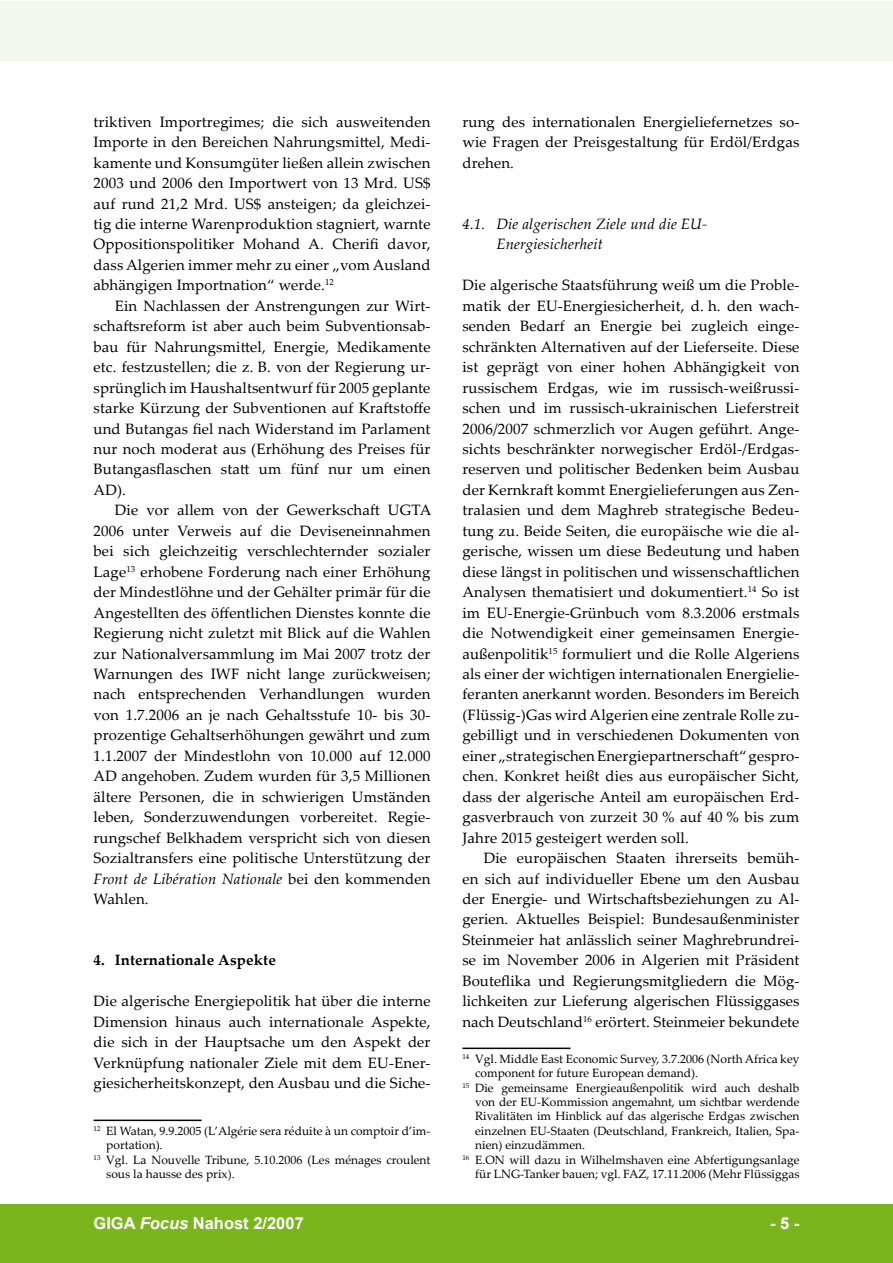
<style>
.page{position:relative;width:893px;height:1263px;background:#fff}
.page>*{position:absolute;margin:0;border:0;box-sizing:border-box;transform-origin:0 0}
.t1{font:700 16.5px "Arial";color:#fff}
.t2{font:15px/20.4px "Palatino Linotype";letter-spacing:.01em;color:#000;text-align:justify}
.t3{font:italic 15px/20.4px "Palatino Linotype";letter-spacing:.01em;color:#000}
.t4{font:700 15px "Palatino Linotype";letter-spacing:.01em;color:#000}
.t5{font:12px "Palatino Linotype";color:#000}
.s1{font-style:italic}
</style>
<div class="page">
<div style="left:0;top:1204px;width:893px;height:59px;background:#7ab51d"></div>
<div style="left:0;top:1px;width:893px;height:59px;background:#f4f8ec"></div>
<hr style="left:94px;top:1119px;width:108px;height:2px;background:#000">
<hr style="left:462px;top:1047px;width:108px;height:2px;background:#000">
<p class="t2" style="left:94px;top:111px;width:339px">triktiven Importregimes; die sich ausweitenden Importe in den Bereichen Nahrungsmittel, Medi&shy;kamente und Konsumgüter ließen allein zwischen 2003 und 2006 den Importwert von 13 Mrd. US$ auf rund 21,2 Mrd. US$ ansteigen; da gleichzei&shy;tig die interne Warenproduktion stagniert, warnte Oppositionspolitiker Mohand A. Cherifi davor, dass Algerien immer mehr zu einer „vom Ausland abhängigen Importnation“ werde.<sup>12</sup></p>
<p class="t2" style="left:94px;top:295px;width:338px;text-indent:21px">Ein Nachlassen der Anstrengungen zur Wirt&shy;schaftsreform ist aber auch beim Subventionsab&shy;bau für Nahrungsmittel, Energie, Medikamente etc. festzustellen; die z. B. von der Regierung ur&shy;sprünglich im Haushaltsentwurf für 2005 geplante starke Kürzung der Subventionen auf Kraftstoffe und Butangas fiel nach Widerstand im Parlament nur noch moderat aus (Erhöhung des Preises für Butangasflaschen statt um fünf nur um einen AD).</p>
<p class="t2" style="left:94px;top:499px;width:339px;text-indent:21px">Die vor allem von der Gewerkschaft UGTA 2006 unter Verweis auf die Deviseneinnahmen bei sich gleichzeitig verschlechternder sozialer Lage<sup>13</sup> erhobene Forderung nach einer Erhöhung der Mindestlöhne und der Gehälter primär für die Angestellten des öffentlichen Dienstes konnte die Regierung nicht zuletzt mit Blick auf die Wahlen zur Nationalversammlung im Mai 2007 trotz der Warnungen des IWF nicht lange zurückweisen; nach entsprechenden Verhandlungen wurden von 1.7.2006 an je nach Gehaltsstufe 10- bis 30- prozentige Gehaltserhöhungen gewährt und zum 1.1.2007 der Mindestlohn von 10.000 auf 12.000<br>AD angehoben. Zudem wurden für 3,5 Millionen ältere Personen, die in schwierigen Umständen leben, Sonderzuwendungen vorbereitet. Regie&shy;rungschef Belkhadem verspricht sich von diesen Sozialtransfers eine politische Unterstützung der <span class="s1">Front de Libération Nationale</span> bei den kommenden Wahlen.</p>
<p class="t4" style="left:94px;top:950px;width:184px">4. Internationale Aspekte</p>
<p class="t2" style="left:94px;top:990px;width:339px">Die algerische Energiepolitik hat über die interne Dimension hinaus auch internationale Aspekte, die sich in der Hauptsache um den Aspekt der Verknüpfung nationaler Ziele mit dem EU-Ener&shy;giesicherheitskonzept, den Ausbau und die Siche-</p>
<p class="t5" style="left:94px;top:1122px;width:338px"><sup>12</sup> El Watan, 9.9.2005 (L’Algérie sera réduite à un comptoir d’im-</p>
<p class="t5" style="left:106px;top:1136px;width:58px">portation).</p>
<p class="t5" style="left:94px;top:1151px;width:338px"><sup>13</sup> Vgl. La Nouvelle Tribune, 5.10.2006 (Les ménages croulent</p>
<p class="t5" style="left:106px;top:1165px;width:130px">sous la hausse des prix).</p>
<p class="t2" style="left:462px;top:111px;width:338px">rung des internationalen Energieliefernetzes so&shy;wie Fragen der Preisgestaltung für Erdöl/Erdgas drehen.</p>
<p class="t3" style="left:496px;top:213px;width:212px;text-indent:-34px">4.1. Die algerischen Ziele und die EU-<br>Energiesicherheit</p>
<p class="t2" style="left:462px;top:274px;width:339px">Die algerische Staatsführung weiß um die Proble&shy;matik der EU-Energiesicherheit, d. h. den wach&shy;senden Bedarf an Energie bei zugleich einge&shy;schränkten Alternativen auf der Lieferseite. Diese ist geprägt von einer hohen Abhängigkeit von russischem Erdgas, wie im russisch-weißrussi&shy;schen und im russisch-ukrainischen Lieferstreit 2006/2007 schmerzlich vor Augen geführt. Ange&shy;sichts beschränkter norwegischer Erdöl-/Erdgas&shy;reserven und politischer Bedenken beim Ausbau der Kernkraft kommt Energielieferungen aus Zen&shy;tralasien und dem Maghreb strategische Bedeu&shy;tung zu. Beide Seiten, die europäische wie die al&shy;gerische, wissen um diese Bedeutung und haben diese längst in politischen und wissenschaftlichen Analysen thematisiert und dokumentiert.<sup>14</sup> So ist im EU-Energie-Grünbuch vom 8.3.2006 erstmals die Notwendigkeit einer gemeinsamen Energie&shy;außenpolitik<sup>15</sup> formuliert und die Rolle Algeriens als einer der wichtigen internationalen Energielie&shy;feranten anerkannt worden. Besonders im Bereich (Flüssig-)Gas wird Algerien eine zentrale Rolle zu&shy;gebilligt und in verschiedenen Dokumenten von einer „strategischen Energiepartnerschaft“ gespro&shy;chen. Konkret heißt dies aus europäischer Sicht, dass der algerische Anteil am europäischen Erd&shy;gasverbrauch von zurzeit 30 % auf 40 % bis zum Jahre 2015 gesteigert werden soll.</p>
<p class="t2" style="left:462px;top:847px;width:338px;text-indent:21px">Die europäischen Staaten ihrerseits bemüh&shy;en sich auf individueller Ebene um den Ausbau der Energie- und Wirtschaftsbeziehungen zu Al&shy;gerien. Aktuelles Beispiel: Bundesaußenminister Steinmeier hat anlässlich seiner Maghrebrundrei&shy;se im November 2006 in Algerien mit Präsident Bouteflika und Regierungsmitgliedern die Mög&shy;lichkeiten zur Lieferung algerischen Flüssiggases nach Deutschland<sup>16</sup> erörtert. Steinmeier bekundete</p>
<p class="t5" style="left:462px;top:1050px;width:338px"><sup>14</sup> Vgl. Middle East Economic Survey, 3.7.2006 (North Africa key</p>
<p class="t5" style="left:475px;top:1064px;width:224px">component for future European demand).</p>
<p class="t5" style="left:462px;top:1079px;width:338px"><sup>15</sup> Die gemeinsame Energieaußenpolitik wird auch deshalb</p>
<p class="t5" style="left:475px;top:1093px;width:326px">von der EU-Kommission angemahnt, um sichtbar werdende</p>
<p class="t5" style="left:475px;top:1108px;width:326px">Rivalitäten im Hinblick auf das algerische Erdgas zwischen</p>
<p class="t5" style="left:475px;top:1122px;width:326px">einzelnen EU-Staaten (Deutschland, Frankreich, Italien, Spa-</p>
<p class="t5" style="left:475px;top:1136px;width:111px">nien) einzudämmen.</p>
<p class="t5" style="left:462px;top:1151px;width:338px"><sup>16</sup> E.ON will dazu in Wilhelmshaven eine Abfertigungsanlage</p>
<p class="t5" style="left:475px;top:1165px;width:326px">für LNG-Tanker bauen; vgl. FAZ, 17.11.2006 (Mehr Flüssiggas</p>
<p class="t1" style="left:94px;top:1212px;width:212px">GIGA <span class="s1">Focus</span> Nahost 2/2007</p>
<p class="t1" style="left:770px;top:1212px;width:31px">- -</p>
</div>
